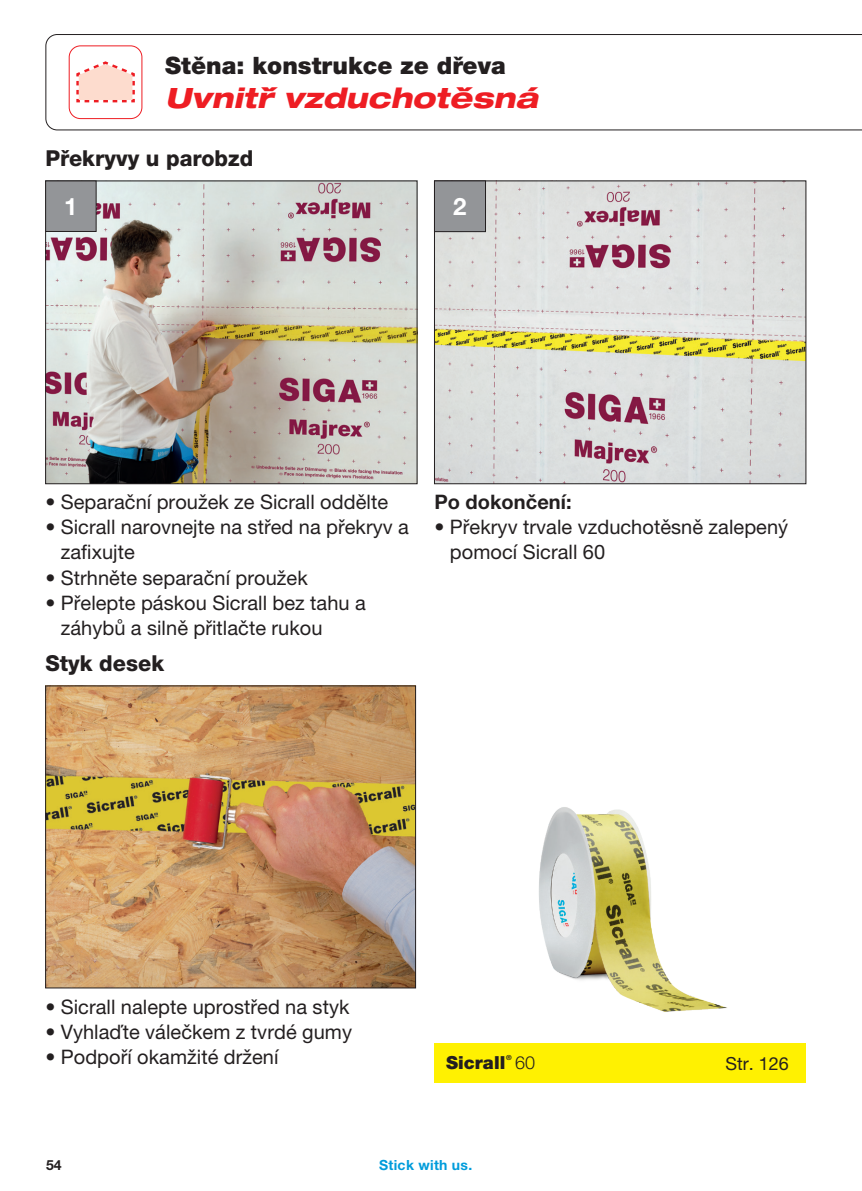
<style>
.page{position:relative;width:862px;height:1191px;background:#fff}
.page>*{position:absolute;margin:0;border:0;box-sizing:border-box;transform-origin:0 0}
.t1{font:italic 800 expanded 28px "Helvetica Neue LT Pro";letter-spacing:.005em;color:#ee1d23}
.t2{font:900 24px "Helvetica Neue LT Pro";letter-spacing:.005em;color:#231f20}
.t3{font:700 24px "Helvetica Neue LT Pro";color:#fff}
.t4{font:800 22px "Helvetica Neue LT Pro";letter-spacing:.005em;color:#231f20}
.t5{font:20px/25.2px "Helvetica Neue LT Pro";letter-spacing:.005em;color:#231f20}
.t6{font:700 20px "Helvetica Neue LT Pro";letter-spacing:.005em;color:#231f20}
.t7{font:900 18px "Helvetica Neue LT Pro";letter-spacing:.005em;color:#231f20}
.t8{font:18px "Helvetica Neue LT Pro";letter-spacing:.005em;color:#231f20}
.t9{font:300 18px "Helvetica Neue LT Pro";color:#231f20}
.t10{font:700 14px "Helvetica Neue LT Pro";letter-spacing:.025em;color:#009cdb}
.t11{font:700 14px "Helvetica Neue LT Pro";color:#231f20}
.t12{font:700 7px "Helvetica Neue LT Pro";color:#231f20}
</style>
<div class="page">
<svg style="left:45px;top:34px;width:817px;height:96px"></svg>
<svg style="left:75px;top:60px;width:61px;height:44px"></svg>
<div style="left:69px;top:45px;width:73px;height:74px;border:1px solid #ee1d23;border-radius:11px"></div>
<img style="left:47px;top:183px;width:368px;height:299px">
<div style="left:45px;top:181px;width:372px;height:303px;border:1px solid #231f20"></div>
<div style="left:435px;top:1043px;width:371px;height:40px;background:#fff101"></div>
<div style="left:46px;top:181px;width:50px;height:50px;background:#939598"></div>
<div style="left:45px;top:181px;width:51px;height:51px;border:1px solid #231f20"></div>
<img style="left:539px;top:807px;width:188px;height:205px">
<img style="left:436px;top:183px;width:368px;height:299px">
<div style="left:434px;top:181px;width:372px;height:303px;border:1px solid #231f20"></div>
<div style="left:434px;top:181px;width:51px;height:51px;background:#939598"></div>
<div style="left:434px;top:181px;width:52px;height:51px;border:1px solid #231f20"></div>
<img style="left:47px;top:687px;width:367px;height:299px">
<div style="left:45px;top:685px;width:371px;height:303px;border:1px solid #231f20"></div>
<p class="t2" style="left:165px;top:51px;width:342px">Stěna: konstrukce ze dřeva</p>
<h1 class="t1" style="left:165px;top:80px;width:375px">Uvnitř vzduchotěsná</h1>
<p class="t4" style="left:45px;top:145px;width:210px">Překryvy u parobzd</p>
<p class="t3" style="left:64px;top:191px;width:15px">1</p>
<p class="t3" style="left:453px;top:191px;width:15px">2</p>
<p class="t5" style="left:45px;top:489px;width:344px">• Separační proužek ze Sicrall oddělte</p>
<p class="t5" style="left:61px;top:514px;width:350px;text-indent:-15px">• Sicrall narovnejte na střed na překryv a zafixujte</p>
<p class="t5" style="left:45px;top:564px;width:264px">• Strhněte separační proužek</p>
<p class="t5" style="left:61px;top:590px;width:307px;text-indent:-15px">• Přelepte páskou Sicrall bez tahu a záhybů a silně přitlačte rukou</p>
<p class="t4" style="left:45px;top:650px;width:120px">Styk desek</p>
<p class="t6" style="left:434px;top:489px;width:139px">Po dokončení:</p>
<p class="t5" style="left:450px;top:514px;width:340px;text-indent:-15px">• Překryv trvale vzduchotěsně zalepený pomocí Sicrall 60</p>
<p class="t5" style="left:45px;top:993px;width:306px">• Sicrall nalepte uprostřed na styk</p>
<p class="t5" style="left:45px;top:1019px;width:308px">• Vyhlaďte válečkem z tvrdé gumy</p>
<p class="t5" style="left:45px;top:1044px;width:235px">• Podpoří okamžité držení</p>
<p class="t8" style="left:725px;top:1052px;width:65px">Str. 126</p>
<p class="t7" style="left:446px;top:1051px;width:61px">Sicrall</p>
<p class="t12" style="left:506px;top:1053px;width:7px">®</p>
<p class="t9" style="left:515px;top:1051px;width:22px">60</p>
<p class="t11" style="left:46px;top:1156px;width:17px">54</p>
<p class="t10" style="left:379px;top:1156px;width:95px">Stick with us.</p>
</div>
